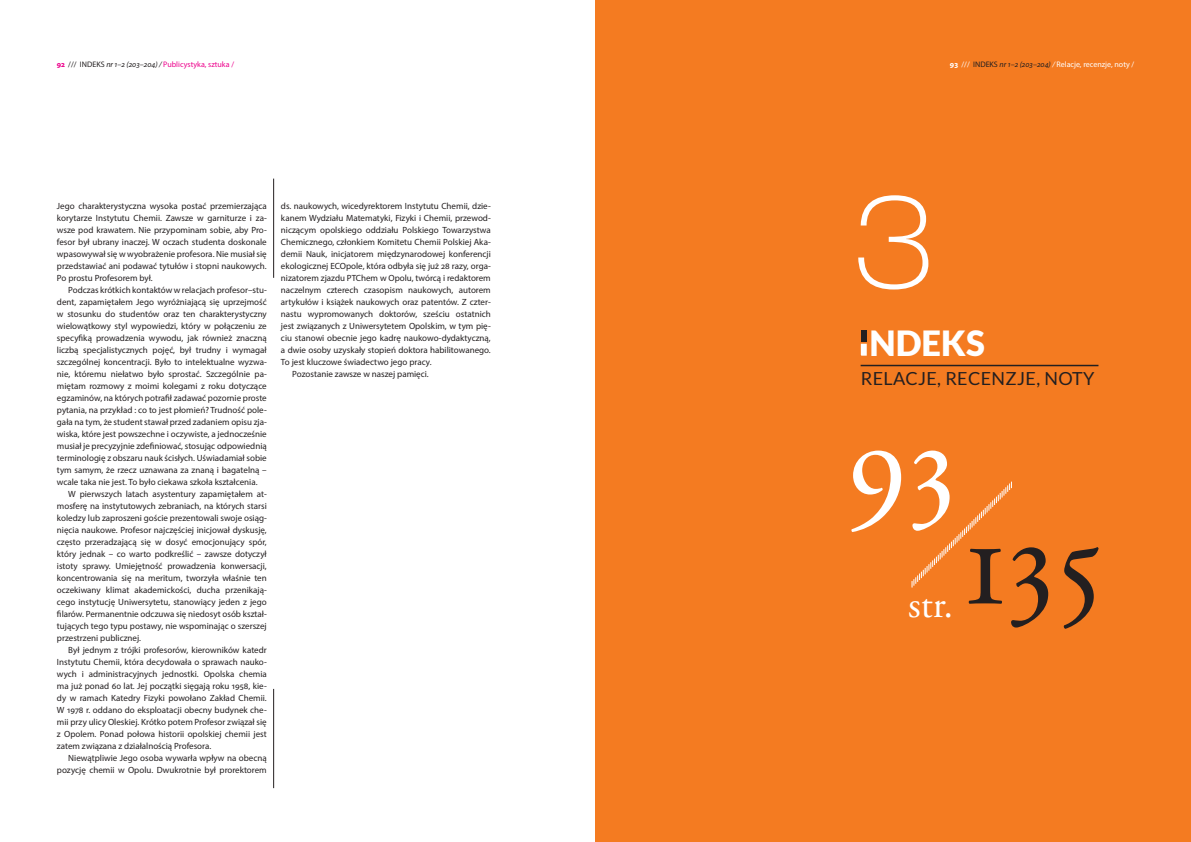
<style>
.page{position:relative;width:1191px;height:842px;background:#fff}
.page>*{position:absolute;margin:0;border:0;box-sizing:border-box;transform-origin:0 0}
.t1{font:128.5px "Adobe Garamond Pro";color:#231f20}
.t2{font:128.5px "Adobe Garamond Pro";color:#fff}
.t3{font:100 expanded 128px "Helvetica Neue LT Pro";color:#fff}
.t4{font:39px "Adobe Garamond Pro";color:#fff}
.t5{font:900 34.7px "Lato";color:#fff}
.t6{font:18px "Lato";letter-spacing:.02em;color:#231f20}
.t7{font:9px/12px "Myriad Pro";color:#231f20;text-align:justify}
.t8{font:8px "Myriad Pro";color:#fff}
.t9{font:8px "Myriad Pro";color:#ed028c}
.s1{font-weight:700}
.s2{color:#231f20}
.s3{font-style:italic;color:#231f20}
.s4{font-style:italic}
</style>
<div class="page">
<hr style="left:273px;top:689px;width:1px;height:99px;background:#231f20">
<hr style="left:273px;top:179px;width:1px;height:99px;background:#231f20">
<div style="left:595px;top:0;width:596px;height:842px;background:#f47b21"></div>
<hr style="left:860px;top:365px;width:238px;height:1px;background:#231f20">
<div style="left:861px;top:330px;width:5px;height:12px;background:#231f20"></div>
<svg style="left:861px;top:344px;width:5px;height:12px"></svg>
<svg style="left:911px;top:482px;width:101px;height:105px"></svg>
<p class="t9" style="left:57px;top:59px;width:179px"><span class="s1">92</span> <span class="s2">/// INDEKS</span> <span class="s3">nr 1–2 (203–204) /</span> Publicystyka, sztuka /</p>
<p class="t7" style="left:57px;top:200px;width:211px">Jego charakterystyczna wysoka postać przemierzająca korytarze Instytutu Chemii. Zawsze w garniturze i za&shy;wsze pod krawatem. Nie przypominam sobie, aby Pro&shy;fesor był ubrany inaczej. W oczach studenta doskonale wpasowywał się w wyobrażenie profesora. Nie musiał się przedstawiać ani podawać tytułów i stopni naukowych.<br>Po prostu Profesorem był.</p>
<p class="t7" style="left:57px;top:284px;width:211px;text-indent:11px">Podczas krótkich kontaktów w relacjach profesor–stu&shy;dent, zapamiętałem Jego wyróżniającą się uprzejmość w stosunku do studentów oraz ten charakterystyczny wielowątkowy styl wypowiedzi, który w połączeniu ze specyfiką prowadzenia wywodu, jak również znaczną liczbą specjalistycznych pojęć, był trudny i wymagał szczególnej koncentracji. Było to intelektualne wyzwa&shy;nie, któremu niełatwo było sprostać. Szczególnie pa&shy;miętam rozmowy z moimi kolegami z roku dotyczące egzaminów, na których potrafił zadawać pozornie proste pytania, na przykład : co to jest płomień? Trudność pole&shy;gała na tym, że student stawał przed zadaniem opisu zja&shy;wiska, które jest powszechne i oczywiste, a jednocześnie musiał je precyzyjnie zdefiniować, stosując odpowiednią terminologię z obszaru nauk ścisłych. Uświadamiał sobie tym samym, że rzecz uznawana za znaną i bagatelną – wcale taka nie jest. To było ciekawa szkoła kształcenia.</p>
<p class="t7" style="left:57px;top:488px;width:211px;text-indent:11px">W pierwszych latach asystentury zapamiętałem at&shy;mosferę na instytutowych zebraniach, na których starsi koledzy lub zaproszeni goście prezentowali swoje osiąg&shy;nięcia naukowe. Profesor najczęściej inicjował dyskusję, często przeradzającą się w dosyć emocjonujący spór, który jednak – co warto podkreślić – zawsze dotyczył istoty sprawy. Umiejętność prowadzenia konwersacji, koncentrowania się na meritum, tworzyła właśnie ten oczekiwany klimat akademickości, ducha przenikają&shy;cego instytucję Uniwersytetu, stanowiący jeden z jego filarów. Permanentnie odczuwa się niedosyt osób kształ&shy;tujących tego typu postawy, nie wspominając o szerszej przestrzeni publicznej.</p>
<p class="t7" style="left:57px;top:644px;width:211px;text-indent:11px">Był jednym z trójki profesorów, kierowników katedr Instytutu Chemii, która decydowała o sprawach nauko&shy;wych i administracyjnych jednostki. Opolska chemia ma już ponad 60 lat. Jej początki sięgają roku 1958, kie&shy;dy w ramach Katedry Fizyki powołano Zakład Chemii.<br>W 1978 r. oddano do eksploatacji obecny budynek che&shy;mii przy ulicy Oleskiej. Krótko potem Profesor związał się z Opolem. Ponad połowa historii opolskiej chemii jest zatem związana z działalnością Profesora.</p>
<p class="t7" style="left:57px;top:752px;width:211px;text-align:right">Niewątpliwie Jego osoba wywarła wpływ na obecną pozycję chemii w Opolu. Dwukrotnie był prorektorem</p>
<p class="t7" style="left:281px;top:200px;width:211px">ds. naukowych, wicedyrektorem Instytutu Chemii, dzie-</p>
<p class="t7" style="left:281px;top:212px;width:211px">kanem Wydziału Matematyki, Fizyki i Chemii, przewod-</p>
<p class="t7" style="left:281px;top:224px;width:211px">niczącym opolskiego oddziału Polskiego Towarzystwa</p>
<p class="t7" style="left:281px;top:236px;width:211px">Chemicznego, członkiem Komitetu Chemii Polskiej Aka-</p>
<p class="t7" style="left:281px;top:248px;width:211px">demii Nauk, inicjatorem międzynarodowej konferencji</p>
<p class="t7" style="left:281px;top:260px;width:211px">ekologicznej ECOpole, która odbyła się już 28 razy, orga-</p>
<p class="t7" style="left:281px;top:272px;width:211px">nizatorem zjazdu PTChem w Opolu, twórcą i redaktorem</p>
<p class="t7" style="left:281px;top:284px;width:211px">naczelnym czterech czasopism naukowych, autorem</p>
<p class="t7" style="left:281px;top:296px;width:211px">artykułów i książek naukowych oraz patentów. Z czter-</p>
<p class="t7" style="left:281px;top:308px;width:211px">nastu wypromowanych doktorów, sześciu ostatnich</p>
<p class="t7" style="left:281px;top:320px;width:211px">jest związanych z Uniwersytetem Opolskim, w tym pię-</p>
<p class="t7" style="left:281px;top:332px;width:211px">ciu stanowi obecnie jego kadrę naukowo-dydaktyczną,</p>
<p class="t7" style="left:281px;top:344px;width:211px">a dwie osoby uzyskały stopień doktora habilitowanego.</p>
<p class="t7" style="left:281px;top:356px;width:152px">To jest kluczowe świadectwo jego pracy.</p>
<p class="t7" style="left:292px;top:368px;width:138px">Pozostanie zawsze w naszej pamięci.</p>
<p class="t8" style="left:950px;top:59px;width:186px"><span class="s1">93</span> /// <span class="s2">INDEKS</span> <span class="s3">nr 1–2 (203–204)</span> <span class="s4">/</span> Relacje, recenzje, noty /</p>
<h2 class="t3" style="left:852px;top:166px;width:84px">3</h2>
<h3 class="t5" style="left:869px;top:323px;width:117px">NDEKS</h3>
<h3 class="t6" style="left:861px;top:369px;width:235px">RELACJE, RECENZJE, NOTY</h3>
<h1 class="t2" style="left:847px;top:389px;width:111px">93</h1>
<h3 class="t4" style="left:908px;top:581px;width:46px">str.</h3>
<h1 class="t1" style="left:964px;top:485px;width:140px">135</h1>
</div>
